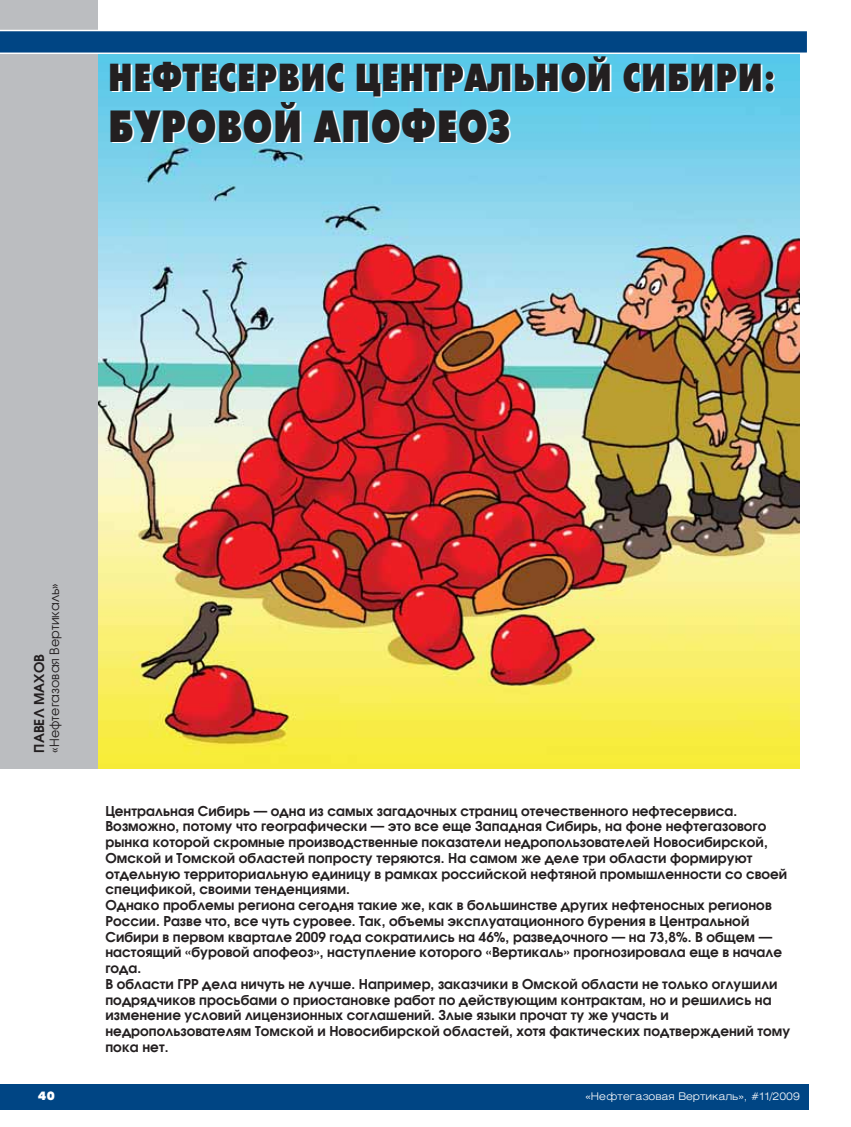
<style>
.page{position:relative;width:851px;height:1127px;background:#fff}
.page>*{position:absolute;margin:0;border:0;box-sizing:border-box;transform-origin:0 0}
.t1{font:700 45px "Futura Futuris X Cond C";color:#231f20}
.t2{font:700 39px "Futura Futuris X Cond C";color:#231f20}
.t3{font:600 13.5px/15.8px "Avant Garde Gothic C";letter-spacing:.005em;color:#231f20}
.t4{font:12.75px "Avant Garde Gothic C";letter-spacing:.005em;color:#231f20}
.t5{font:12px "Futura Futuris XC";color:#fff}
.t6{font:300 10.5px "Helios Ext";color:#fff}
</style>
<div class="page">
<img style="left:98px;top:54px;width:701px;height:714px">
<div style="left:0;top:1084px;width:808px;height:26px;background:#004584"></div>
<div style="left:0;top:0;width:98px;height:768px;background:#bbbdc0"></div>
<svg style="left:0;top:30px;width:807px;height:24px;background:#1d5a91"></svg>
<h2 class="t2" style="left:108px;top:62px;width:669px">НЕФТЕСЕРВИС ЦЕНТРАЛЬНОЙ СИБИРИ:</h2>
<h1 class="t1" style="left:108px;top:109px;width:404px">БУРОВОЙ АПОФЕОЗ</h1>
<p class="t4" style="left:50px;top:753px;width:171px;rotate:-90deg">«Нефтегазовая Вертикаль»</p>
<p class="t3" style="left:33px;top:753px;width:100px;rotate:-90deg">ПАВЕЛ МАХОВ</p>
<p class="t3" style="left:105px;top:804px;width:686px">Центральная Сибирь — одна из самых загадочных страниц отечественного нефтесервиса.<br>Возможно, потому что географически — это все еще Западная Сибирь, на фоне нефтегазового рынка которой скромные производственные показатели недропользователей Новосибирской, Омской и Томской областей попросту теряются. На самом же деле три области формируют отдельную территориальную единицу в рамках российской нефтяной промышленности со своей спецификой, своими тенденциями.<br>Однако проблемы региона сегодня такие же, как в большинстве других нефтеносных регионов России. Разве что, все чуть суровее. Так, объемы эксплуатационного бурения в Центральной Сибири в первом квартале 2009 года сократились на 46%, разведочного — на 73,8%. В общем — настоящий «буровой апофеоз», наступление которого «Вертикаль» прогнозировала еще в начале года.<br>В области ГРР дела ничуть не лучше. Например, заказчики в Омской области не только оглушили подрядчиков просьбами о приостановке работ по действующим контрактам, но и решились на изменение условий лицензионных соглашений. Злые языки прочат ту же участь и недропользователям Томской и Новосибирской областей, хотя фактических подтверждений тому пока нет.</p>
<p class="t5" style="left:38px;top:1091px;width:18px">40</p>
<p class="t6" style="left:585px;top:1092px;width:216px">«Нефтегазовая Вертикаль», #11/2009</p>
</div>
